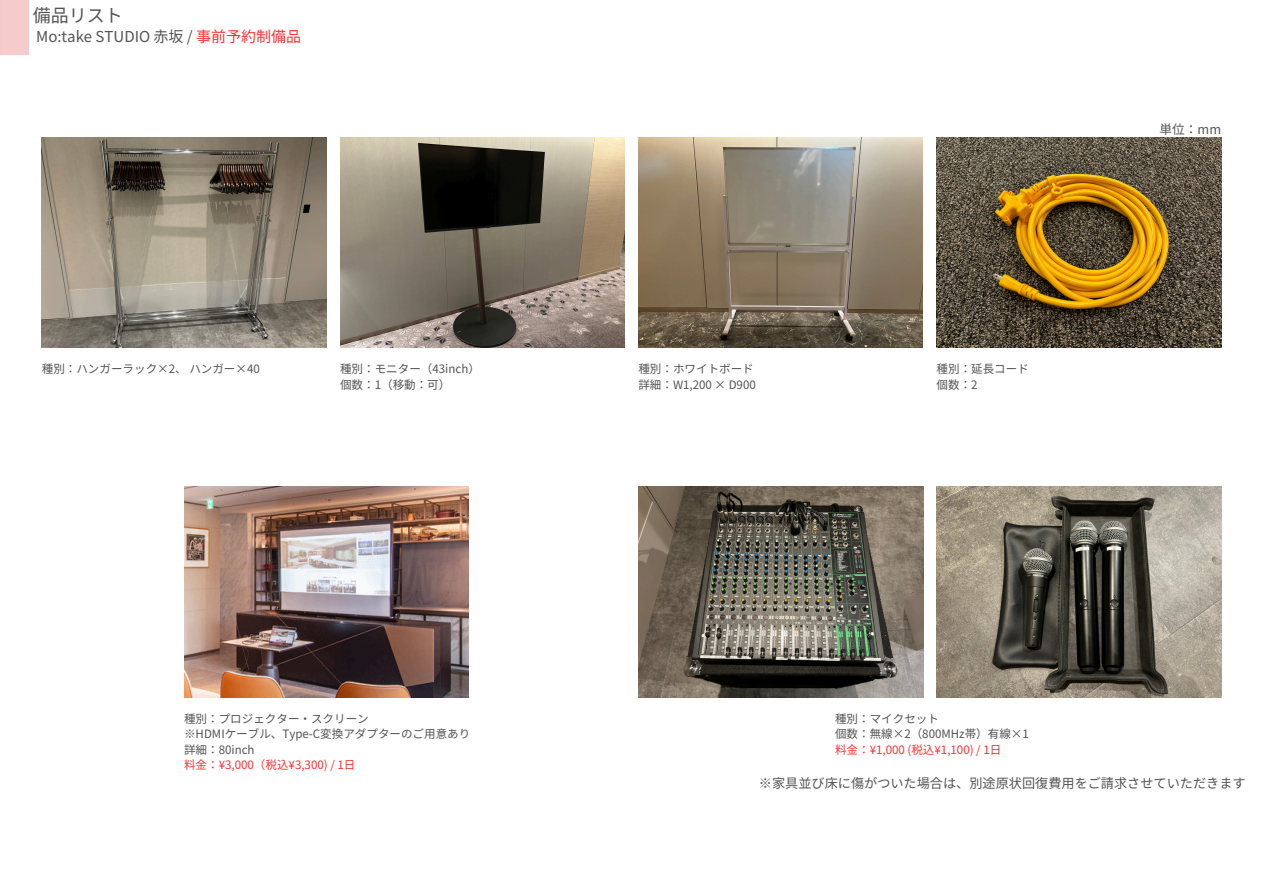
<style>
.page{position:relative;width:1263px;height:894px;background:#fff}
.page>*{position:absolute;margin:0;border:0;box-sizing:border-box;transform-origin:0 0}
.t1{font:18px "Noto Sans JP";color:#545454}
.t2{font:15px "Noto Sans JP";color:#545454}
.t3{font:13.2px "Noto Sans JP";color:#545454}
.t4{font:12.75px "Noto Sans JP";color:#545454}
.t5{font:11.55px/15.5px "Noto Sans JP";color:#545454}
.t6{font:11.55px "Noto Sans JP";color:#ff3131}
.s1{color:#ff3131}
</style>
<div class="page">
<img style="left:340px;top:137px;width:285px;height:210px">
<img style="left:638px;top:137px;width:285px;height:210px">
<img style="left:936px;top:137px;width:285px;height:210px">
<img style="left:42px;top:137px;width:284px;height:210px">
<img style="left:638px;top:486px;width:285px;height:211px">
<img style="left:936px;top:486px;width:285px;height:211px">
<img style="left:184px;top:486px;width:285px;height:211px">
<p class="t1" style="left:33px;top:1px;width:92px">備品リスト</p>
<p class="t2" style="left:36px;top:24px;width:266px">Mo:take STUDIO 赤坂 / <span class="s1">事前予約制備品</span></p>
<p class="t5" style="left:340px;top:360px;width:141px">種別：モニター（43inch）</p>
<h1 class="t5" style="left:340px;top:376px;width:112px">個数：1（移動：可）</h1>
<p class="t5" style="left:42px;top:360px;width:220px">種別：ハンガーラック×2、ハンガー×40</p>
<p class="t5" style="left:638px;top:360px;width:119px">種別：ホワイトボード詳細：W1,200 × D900</p>
<p class="t5" style="left:937px;top:360px;width:94px">種別：延長コード</p>
<p class="t5" style="left:937px;top:376px;width:43px">個数：2</p>
<h3 class="t5" style="left:184px;top:710px;width:186px">種別：プロジェクター・スクリーン</h3>
<h2 class="t5" style="left:184px;top:725px;width:288px">※HDMIケーブル、Type-C変換アダプターのご用意あり</h2>
<p class="t5" style="left:184px;top:740px;width:72px">詳細：80inch</p>
<p class="t6" style="left:184px;top:755px;width:169px">料金：¥3,000（税込¥3,300) / 1日</p>
<p class="t5" style="left:835px;top:710px;width:105px">種別：マイクセット</p>
<p class="t5" style="left:835px;top:725px;width:195px">個数：無線×2（800MHz帯）有線×1</p>
<p class="t6" style="left:835px;top:740px;width:164px">料金：¥1,000 (税込¥1,100) / 1日</p>
<p class="t4" style="left:1159px;top:119px;width:63px">単位：mm</p>
<p class="t3" style="left:759px;top:772px;width:488px">※家具並び床に傷がついた場合は、別途原状回復費用をご請求させていただきます</p>
</div>
